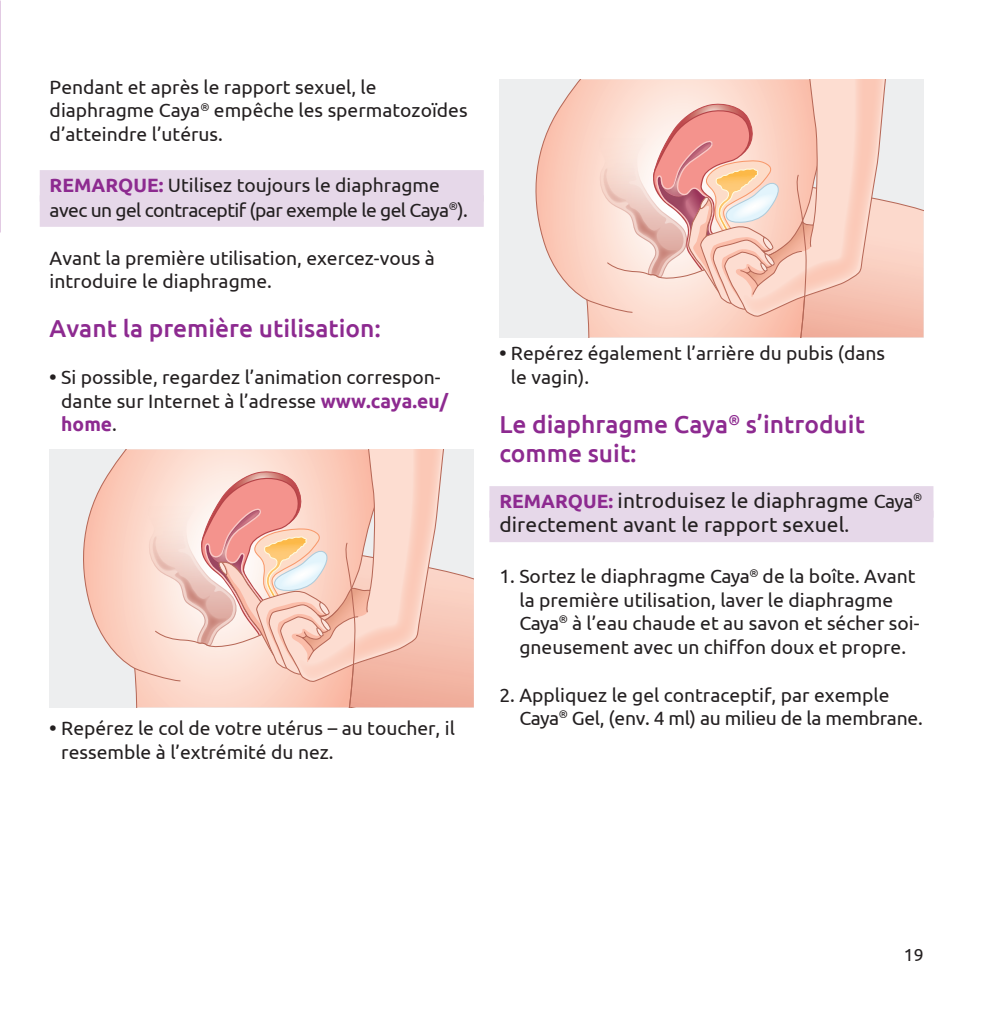
<style>
.page{position:relative;width:1003px;height:1032px;background:#fff}
.page>*{position:absolute;margin:0;border:0;box-sizing:border-box;transform-origin:0 0}
.t1{font:500 24.5px/29.4px "Ubuntu";color:#8d2a90}
.t2{font:21px/24.5px "Ubuntu";letter-spacing:.005em;color:#231f20}
.t3{font:19.25px/23.1px "Ubuntu";color:#231f20}
.t4{font:19.25px/25.2px "Ubuntu";letter-spacing:-.03em;color:#231f20}
.t5{font:17.5px "Ubuntu";color:#231f20}
.s1{font-weight:700;color:#8d2a90}
.s2{font-weight:700}
.s3{font-weight:700;font-size:19.25px;color:#8d2a90}
.s4{font-size:19.25px}
</style>
<div class="page">
<div style="left:40px;top:170px;width:443px;height:32px;background:#e6d8e9"></div>
<div style="left:40px;top:195px;width:443px;height:32px;background:#e6d8e9"></div>
<div style="left:50px;top:449px;width:423px;height:258px;background:#edeeef"></div>
<svg style="left:83px;top:449px;width:390px;height:258px"></svg>
<div style="left:489px;top:486px;width:444px;height:32px;background:#e6d8e9"></div>
<div style="left:489px;top:511px;width:444px;height:31px;background:#e6d8e9"></div>
<div style="left:499px;top:79px;width:424px;height:258px;background:#edeeef"></div>
<svg style="left:530px;top:79px;width:393px;height:259px"></svg>
<p class="t3" style="left:50px;top:75px;width:419px">Pendant et après le rapport sexuel, le diaphragme Caya<sup>®</sup> empêche les spermatozoïdes d’atteindre l’utérus.</p>
<p class="t4" style="left:50px;top:172px;width:419px"><span class="s1">REMARQUE:</span> Utilisez toujours le diaphragme avec un gel contraceptif (par exemple le gel Caya<sup>®</sup>).</p>
<p class="t3" style="left:50px;top:245px;width:386px">Avant la première utilisation, exercez-vous à introduire le diaphragme.</p>
<p class="t1" style="left:50px;top:313px;width:333px">Avant la première utilisation:</p>
<p class="t3" style="left:61px;top:365px;width:388px;text-indent:-12px"><span class="s2">•</span> Si possible, regardez l’animation correspon&shy;dante sur Internet à l’adresse <span class="s1">www.caya.eu/ home</span>.</p>
<p class="t3" style="left:61px;top:716px;width:395px;text-indent:-12px"><span class="s2">•</span> Repérez le col de votre utérus – au toucher, il ressemble à l’extrémité du nez.</p>
<p class="t3" style="left:511px;top:341px;width:375px;text-indent:-12px"><span class="s2">•</span> Repérez également l’arrière du pubis (dans le vagin).</p>
<p class="t1" style="left:499px;top:408px;width:367px">Le diaphragme Caya<sup>®</sup> s’introduit comme suit:</p>
<p class="t2" style="left:499px;top:487px;width:424px"><span class="s3">REMARQUE:</span> introduisez le diaphragme <span class="s4">Caya</span><sup>® </sup>directement avant le rapport sexuel<span class="s4">.</span></p>
<p class="t3" style="left:519px;top:564px;width:401px;text-indent:-20px">1. Sortez le diaphragme Caya<sup>®</sup> de la boîte. Avant la première utilisation, laver le diaphragme Caya<sup>®</sup> à l’eau chaude et au savon et sécher soi&shy;gneusement avec un chiffon doux et propre.</p>
<p class="t3" style="left:519px;top:683px;width:404px;text-indent:-20px">2. Appliquez le gel contraceptif, par exemple<br>Caya<sup>®</sup> Gel, (env. 4 ml) au milieu de la membrane.</p>
<p class="t5" style="left:903px;top:944px;width:21px">19</p>
</div>
